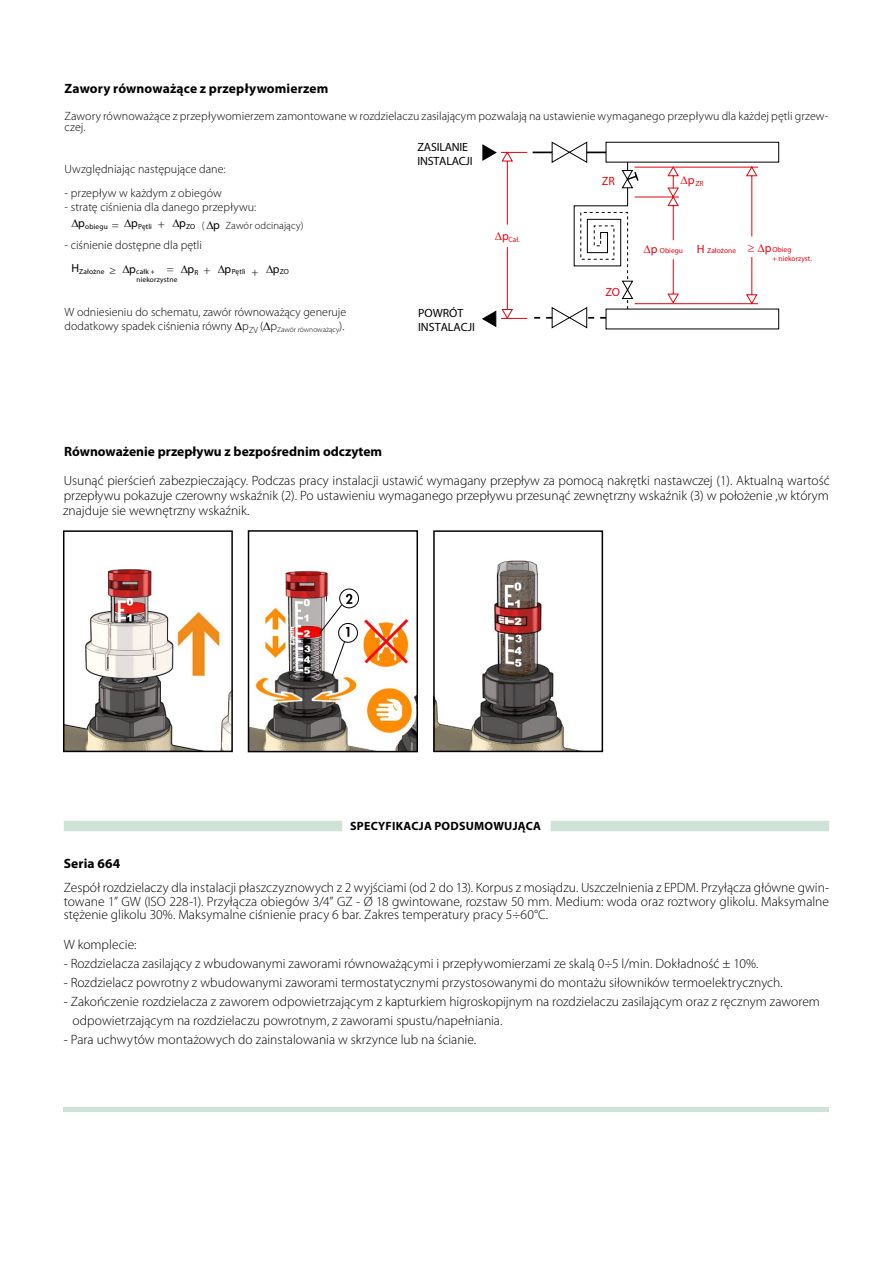
<style>
.page{position:relative;width:893px;height:1263px;background:#fff}
.page>*{position:absolute;margin:0;border:0;box-sizing:border-box;transform-origin:0 0}
.t1{font:300 13.5px/13.5px "Myriad Pro";color:#000;text-align:justify}
.t2{font:700 13.5px "Myriad Pro";letter-spacing:.005em;color:#000}
.t3{font:300 12px/10.5px "Myriad Pro";color:#000}
.t4{font:700 12px "Myriad Pro";letter-spacing:.02em;color:#000}
.t5{font:12px/14.4px "Myriad Pro";letter-spacing:-.02em;color:#000}
.t6{font:12px/14.4px "Myriad Pro";color:#000}
.t7{font:12px "Myriad Pro";color:#e30613}
.t8{font:11.85px "Myriad Pro";color:#000}
.t9{font:300 11.85px "Myriad Pro";color:#000}
.t10{font:300 10.5px "Myriad Pro";letter-spacing:.01em;color:#000}
.t11{font:7.5px/8.2px "Myriad Pro";color:#e30613}
.t12{font:7.35px "Myriad Pro";letter-spacing:.02em;color:#000}
.s1{font-size:12px}
.s2{font-weight:300;font-size:12px}
.s3{font-weight:300}
</style>
<div class="page">
<svg style="left:64px;top:821px;width:765px;height:10px"></svg>
<hr style="left:64px;top:1108px;width:765px;height:4px;background:#cfe2d8">
<img style="left:436px;top:560px;width:136px;height:189px">
<div style="left:433px;top:530px;width:170px;height:222px;border:2px solid #000"></div>
<img style="left:66px;top:569px;width:164px;height:180px">
<div style="left:63px;top:530px;width:170px;height:222px;border:2px solid #000"></div>
<svg style="left:482px;top:141px;width:297px;height:189px"></svg>
<img style="left:251px;top:570px;width:164px;height:179px">
<div style="left:248px;top:530px;width:170px;height:222px;border:2px solid #000"></div>
<div style="left:338px;top:623px;width:20px;height:20px;border:1px solid #000;border-radius:50%"></div>
<div style="left:339px;top:589px;width:20px;height:19px;border:1px solid #000;border-radius:50%"></div>
<svg style="left:318px;top:589px;width:34px;height:88px"></svg>
<p class="t2" style="left:65px;top:79px;width:265px">Zawory równoważące z przepływomierzem</p>
<p class="t3" style="left:65px;top:111px;width:765px">Zawory równoważące z przepływomierzem zamontowane w rozdzielaczu zasilającym pozwalają na ustawienie wymaganego przepływu dla każdej pętli grzew&shy;czej.</p>
<p class="t3" style="left:65px;top:164px;width:163px">Uwzględniając następujące dane:</p>
<p class="t3" style="left:65px;top:188px;width:159px">- przepływ w każdym z obiegów</p>
<p class="t3" style="left:65px;top:201px;width:193px">- stratę ciśnienia dla danego przepływu:</p>
<p class="t3" style="left:65px;top:240px;width:139px">- ciśnienie dostępne dla pętli</p>
<p class="t5" style="left:418px;top:139px;width:57px">ZASILANIE<br>INSTALACJI</p>
<p class="t11" style="left:680px;top:179px;width:25px">∆<sup>p</sup>ZR</p>
<p class="t7" style="left:602px;top:173px;width:15px">ZR</p>
<p class="t3" style="left:112px;top:220px;width:9px">=</p>
<p class="t10" style="left:202px;top:219px;width:4px">(</p>
<p class="t10" style="left:225px;top:219px;width:80px">Zawór odcinający)</p>
<p class="t12" style="left:179px;top:222px;width:17px"><sup>p</sup>ZO</p>
<p class="t12" style="left:78px;top:222px;width:31px"><sup>p</sup>obiegu</p>
<p class="t12" style="left:131px;top:222px;width:22px"><sup>p</sup>Pętli</p>
<p class="t8" style="left:213px;top:217px;width:8px">p</p>
<p class="t9" style="left:158px;top:217px;width:9px">+</p>
<p class="t11" style="left:495px;top:235px;width:26px">∆<sup>p</sup>Cał.</p>
<p class="t11" style="left:772px;top:246px;width:41px;text-indent:-76px"><span class="s1">H</span> Założone ≥ ∆<span class="s1">p</span>Obieg<br>+ niekorzyst.</p>
<p class="t11" style="left:643px;top:246px;width:41px">∆<span class="s1">p</span> Obiegu</p>
<p class="t12" style="left:71px;top:267px;width:46px"><sup>H</sup>Założne <span class="s2">≥</span></p>
<p class="t9" style="left:167px;top:262px;width:9px">=</p>
<p class="t12" style="left:129px;top:267px;width:27px"><sup>p</sup>całk +</p>
<p class="t8" style="left:187px;top:262px;width:25px">p<sub>R</sub> <span class="s3">+</span></p>
<p class="t12" style="left:273px;top:267px;width:17px"><sup>p</sup>ZO</p>
<p class="t12" style="left:136px;top:275px;width:43px">niekorzystne</p>
<p class="t12" style="left:225px;top:267px;width:22px"><sup>p</sup>Pętli</p>
<p class="t9" style="left:251px;top:265px;width:9px">+</p>
<p class="t3" style="left:65px;top:306px;width:283px;line-height:13.5px">W odniesieniu do schematu, zawór równoważący generuje dodatkowy spadek ciśnienia równy p<sub>ZV</sub> ( p<sub>Zawór</sub> <sub>równoważący</sub>).</p>
<p class="t6" style="left:418px;top:305px;width:59px">POWRÓT<br>INSTALACJI</p>
<p class="t2" style="left:64px;top:443px;width:320px">Równoważenie przepływu z bezpośrednim odczytem</p>
<p class="t7" style="left:605px;top:284px;width:16px">ZO</p>
<p class="t1" style="left:63px;top:473px;width:768px;line-height:15px">Usunąć pierścień zabezpieczający. Podczas pracy instalacji ustawić wymagany przepływ za pomocą nakrętki nastawczej (1). Aktualną wartość przepływu pokazuje czerowny wskaźnik (2). Po ustawieniu wymaganego przepływu przesunąć zewnętrzny wskaźnik (3) w położenie ,w którym znajduje sie wewnętrzny wskaźnik.</p>
<p class="t4" style="left:350px;top:818px;width:192px">SPECYFIKACJA PODSUMOWUJĄCA</p>
<p class="t2" style="left:64px;top:855px;width:58px">Seria 664</p>
<p class="t1" style="left:64px;top:881px;width:767px">Zespół rozdzielaczy dla instalacji płaszczyznowych z 2 wyjściami (od 2 do 13). Korpus z mosiądzu. Uszczelnienia z EPDM. Przyłącza główne gwin&shy;towane 1” GW (ISO 228-1). Przyłącza obiegów 3/4” GZ - Ø 18 gwintowane, rozstaw 50 mm. Medium: woda oraz roztwory glikolu. Maksymalne stężenie glikolu 30%. Maksymalne ciśnienie pracy 6 bar. Zakres temperatury pracy 5÷60°C.</p>
<p class="t1" style="left:64px;top:937px;width:74px">W komplecie:</p>
<p class="t1" style="left:64px;top:956px;width:696px">- Rozdzielacza zasilający z wbudowanymi zaworami równoważącymi i przepływomierzami ze skalą 0÷5 l/min. Dokładność ± 10%.</p>
<p class="t1" style="left:64px;top:975px;width:721px">- Rozdzielacz powrotny z wbudowanymi zaworami termostatycznymi przystosowanymi do montażu siłowników termoelektrycznych.</p>
<p class="t1" style="left:73px;top:992px;width:749px;line-height:19px;text-indent:-9px">- Zakończenie rozdzielacza z zaworem odpowietrzającym z kapturkiem higroskopijnym na rozdzielaczu zasilającym oraz z ręcznym zaworem odpowietrzającym na rozdzielaczu powrotnym, z zaworami spustu/napełniania.</p>
<p class="t1" style="left:64px;top:1032px;width:414px">- Para uchwytów montażowych do zainstalowania w skrzynce lub na ścianie.</p>
</div>
